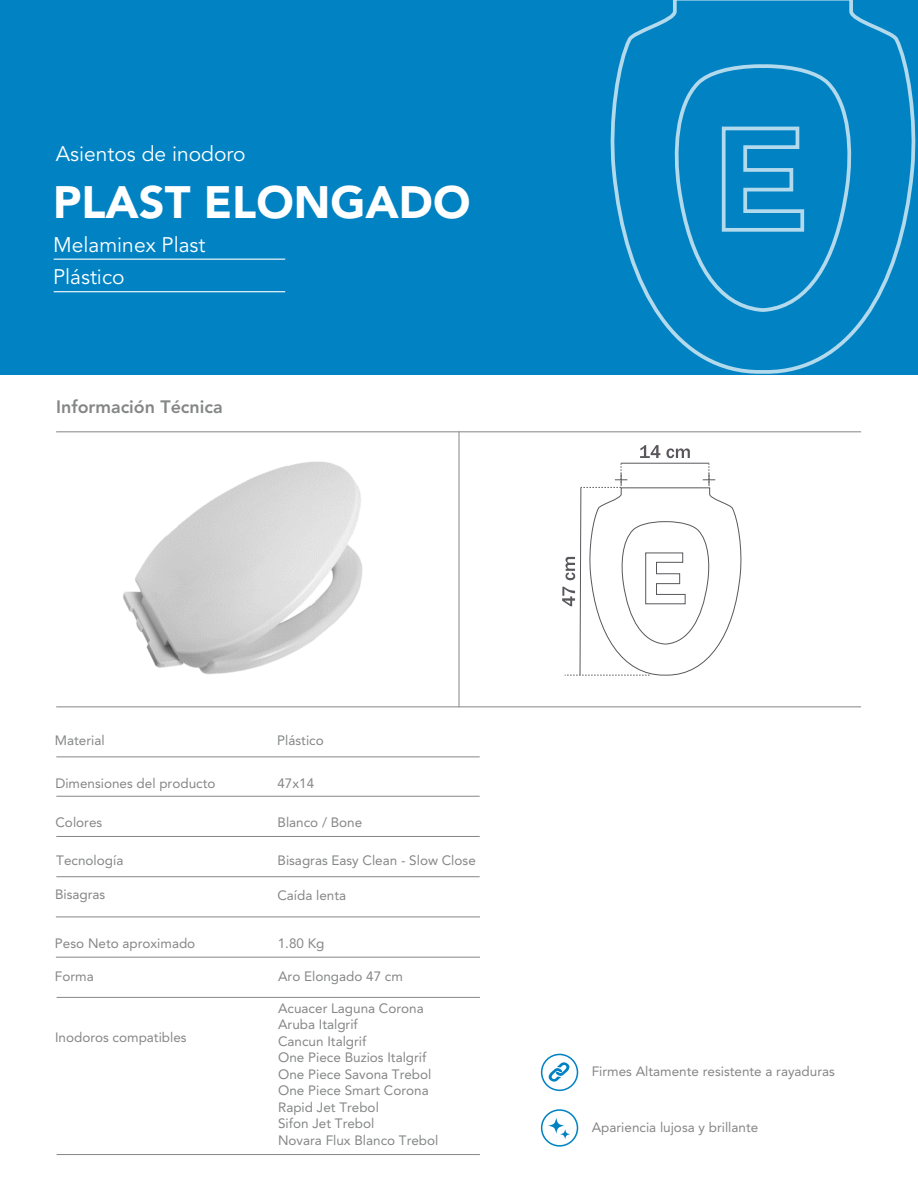
<style>
.page{position:relative;width:918px;height:1188px;background:#fff}
.page>*{position:absolute;margin:0;border:0;box-sizing:border-box;transform-origin:0 0}
.t1{font:900 45px "Avenir LT Std";color:#fff}
.t2{font:21px/31.5px "Avenir LT Std";color:#fff}
.t3{font:800 17.85px "Avenir LT Std";color:#858686}
.t4{font:13.5px/16.5px "Avenir LT Std";color:#858686}
</style>
<div class="page">
<svg style="left:562px;top:445px;width:180px;height:231px"></svg>
<div style="left:0;top:0;width:918px;height:375px;background:#0082c3"></div>
<hr style="left:57px;top:1154px;width:423px;height:1px;background:#858686">
<hr style="left:56px;top:957px;width:424px;height:1px;background:#858686">
<hr style="left:57px;top:997px;width:423px;height:1px;background:#858686">
<hr style="left:56px;top:917px;width:424px;height:1px;background:#858686">
<hr style="left:56px;top:876px;width:424px;height:1px;background:#858686">
<hr style="left:56px;top:836px;width:424px;height:1px;background:#858686">
<hr style="left:56px;top:796px;width:424px;height:1px;background:#858686">
<hr style="left:56px;top:757px;width:424px;height:1px;background:#858686">
<hr style="left:54px;top:259px;width:231px;height:1px;background:#fff">
<hr style="left:54px;top:291px;width:231px;height:1px;background:#fff">
<svg style="left:541px;top:1054px;width:37px;height:37px"></svg>
<svg style="left:541px;top:1109px;width:37px;height:38px"></svg>
<hr style="left:56px;top:706px;width:805px;height:1px;background:#858686">
<hr style="left:56px;top:431px;width:805px;height:1px;background:#858686">
<hr style="left:459px;top:432px;width:1px;height:275px;background:#858686">
<svg style="left:611px;top:0;width:304px;height:374px"></svg>
<svg style="left:722px;top:127px;width:82px;height:105px"></svg>
<img style="left:123px;top:461px;width:240px;height:214px">
<h2 class="t2" style="left:56px;top:139px;width:191px">Asientos de inodoro</h2>
<h1 class="t1" style="left:53px;top:175px;width:419px">PLAST ELONGADO</h1>
<h2 class="t2" style="left:53px;top:230px;width:154px">Melaminex Plast<br>Plástico</h2>
<h3 class="t3" style="left:56px;top:396px;width:168px">Información Técnica</h3>
<p class="t4" style="left:55px;top:732px;width:51px">Material</p>
<p class="t4" style="left:55px;top:775px;width:162px">Dimensiones del producto</p>
<p class="t4" style="left:277px;top:732px;width:48px">Plástico</p>
<p class="t4" style="left:277px;top:775px;width:38px">47x14</p>
<p class="t4" style="left:55px;top:814px;width:48px">Colores</p>
<p class="t4" style="left:56px;top:852px;width:69px">Tecnología</p>
<p class="t4" style="left:55px;top:887px;width:52px">Bisagras</p>
<p class="t4" style="left:55px;top:935px;width:142px">Peso Neto aproximado</p>
<p class="t4" style="left:278px;top:935px;width:48px">1.80 Kg</p>
<p class="t4" style="left:277px;top:815px;width:86px">Blanco / Bone</p>
<p class="t4" style="left:277px;top:852px;width:200px">Bisagras Easy Clean - Slow Close</p>
<p class="t4" style="left:277px;top:888px;width:70px">Caída lenta</p>
<p class="t4" style="left:55px;top:968px;width:40px">Forma</p>
<p class="t4" style="left:55px;top:1029px;width:133px">Inodoros compatibles</p>
<p class="t4" style="left:278px;top:968px;width:126px">Aro Elongado 47 cm</p>
<p class="t4" style="left:278px;top:1000px;width:162px">Acuacer Laguna Corona<br>Aruba Italgrif<br>Cancun Italgrif<br>One Piece Buzios Italgrif<br>One Piece Savona Trebol<br>One Piece Smart Corona<br>Rapid Jet Trebol<br>Sifon Jet Trebol<br>Novara Flux Blanco Trebol</p>
<p class="t4" style="left:592px;top:1063px;width:245px">Firmes Altamente resistente a rayaduras</p>
<p class="t4" style="left:592px;top:1120px;width:168px">Apariencia lujosa y brillante</p>
</div>
